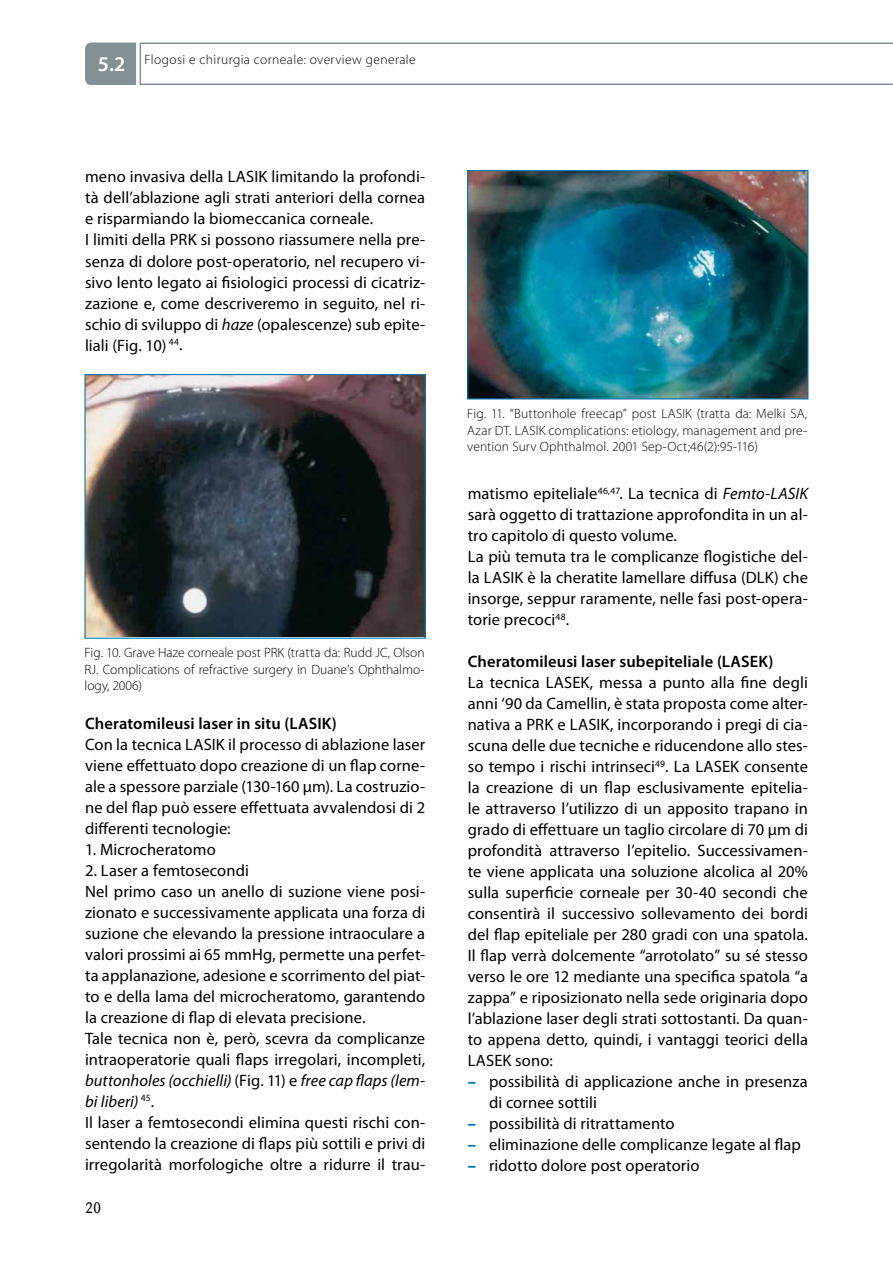
<style>
.page{position:relative;width:893px;height:1263px;background:#fff}
.page>*{position:absolute;margin:0;border:0;box-sizing:border-box;transform-origin:0 0}
.t1{font:600 21px "Myriad Pro";color:#fff}
.t2{font:16.5px/21px "Myriad Pro";letter-spacing:.005em;color:#000}
.t3{font:600 16.5px "Myriad Pro";letter-spacing:.005em;color:#000}
.t4{font:15px "Barmeno";color:#000}
.t5{font:300 13.5px/16.5px "Myriad Pro";letter-spacing:.01em;color:#000;text-align:justify}
.t6{font:300 13.5px "Myriad Pro";letter-spacing:.03em;color:#000}
.s1{font-style:italic}
.s2{font-weight:900;color:#0077ae}
</style>
<div class="page">
<div style="left:85px;top:43px;width:51px;height:42px;background:#819194"></div>
<div style="left:140px;top:43px;width:753px;height:42px;border:2px solid #819194"></div>
<img style="left:86px;top:376px;width:338px;height:261px">
<div style="left:84px;top:374px;width:342px;height:265px;border:1px solid #0077ae"></div>
<img style="left:469px;top:172px;width:337px;height:225px">
<div style="left:467px;top:170px;width:341px;height:229px;border:1px solid #0077ae"></div>
<p class="t1" style="left:98px;top:51px;width:29px">5.2</p>
<p class="t6" style="left:145px;top:52px;width:273px">Flogosi e chirurgia corneale: overview generale</p>
<p class="t2" style="left:85px;top:166px;width:342px">meno invasiva della LASIK limitando la profondi&shy;tà dell’ablazione agli strati anteriori della cornea e risparmiando la biomeccanica corneale.<br>I limiti della PRK si possono riassumere nella pre&shy;senza di dolore post-operatorio, nel recupero vi&shy;sivo lento legato ai fisiologici processi di cicatriz&shy;zazione e, come descriveremo in seguito, nel ri&shy;schio di sviluppo di <span class="s1">haze</span> (opalescenze) sub epite&shy;liali (Fig. 10) <sup>44</sup>.</p>
<p class="t5" style="left:84px;top:645px;width:342px">Fig. 10. Grave Haze corneale post PRK (tratta da: Rudd JC, Olson RJ. Complications of refractive surgery in Duane’s Ophthalmo&shy;logy, 2006)</p>
<p class="t3" style="left:85px;top:713px;width:253px">Cheratomileusi laser in situ (LASIK)</p>
<p class="t2" style="left:85px;top:733px;width:342px;text-align:justify">Con la tecnica LASIK il processo di ablazione laser viene effettuato dopo creazione di un flap corne&shy;ale a spessore parziale (130-160 μm). La costruzio&shy;ne del flap può essere effettuata avvalendosi di 2 differenti tecnologie:</p>
<p class="t2" style="left:85px;top:838px;width:132px">1. Microcheratomo</p>
<p class="t2" style="left:85px;top:859px;width:342px">2. Laser a femtosecondi<br>Nel primo caso un anello di suzione viene posi&shy;zionato e successivamente applicata una forza di suzione che elevando la pressione intraoculare a valori prossimi ai 65 mmHg, permette una perfet&shy;ta applanazione, adesione e scorrimento del piat&shy;to e della lama del microcheratomo, garantendo la creazione di flap di elevata precisione.<br>Tale tecnica non è, però, scevra da complicanze intraoperatorie quali flaps irregolari, incompleti, <span class="s1">buttonholes (occhielli)</span> (Fig. 11) e <span class="s1">free cap flaps (lem&shy;bi liberi)</span> <sup>45</sup>.<br>Il laser a femtosecondi elimina questi rischi con&shy;sentendo la creazione di flaps più sottili e privi di irregolarità morfologiche oltre a ridurre il trau-</p>
<p class="t4" style="left:85px;top:1199px;width:18px">20</p>
<p class="t5" style="left:467px;top:406px;width:342px">Fig. 11. “Buttonhole freecap” post LASIK (tratta da: Melki SA, Azar DT. LASIK complications: etiology, management and pre&shy;vention Surv Ophthalmol. 2001 Sep-Oct;46(2):95-116)</p>
<p class="t2" style="left:468px;top:483px;width:342px">matismo epiteliale<sup>46,47</sup>. La tecnica di <span class="s1">Femto-LASIK </span>sarà oggetto di trattazione approfondita in un al&shy;tro capitolo di questo volume.<br>La più temuta tra le complicanze flogistiche del&shy;la LASIK è la cheratite lamellare diffusa (DLK) che insorge, seppur raramente, nelle fasi post-opera&shy;torie precoci<sup>48</sup>.</p>
<p class="t3" style="left:468px;top:651px;width:307px">Cheratomileusi laser subepiteliale (LASEK)</p>
<p class="t2" style="left:468px;top:672px;width:342px;text-align:justify">La tecnica LASEK, messa a punto alla fine degli anni ‘90 da Camellin, è stata proposta come alter&shy;nativa a PRK e LASIK, incorporando i pregi di cia&shy;scuna delle due tecniche e riducendone allo stes&shy;so tempo i rischi intrinseci<sup>49</sup>. La LASEK consente la creazione di un flap esclusivamente epitelia&shy;le attraverso l’utilizzo di un apposito trapano in grado di effettuare un taglio circolare di 70 μm di profondità attraverso l’epitelio. Successivamen&shy;te viene applicata una soluzione alcolica al 20% sulla superficie corneale per 30-40 secondi che consentirà il successivo sollevamento dei bordi del flap epiteliale per 280 gradi con una spatola.<br>Il flap verrà dolcemente “arrotolato” su sé stesso verso le ore 12 mediante una specifica spatola “a zappa” e riposizionato nella sede originaria dopo l’ablazione laser degli strati sottostanti. Da quan&shy;to appena detto, quindi, i vantaggi teorici della LASEK sono:</p>
<p class="t2" style="left:489px;top:1071px;width:320px;text-indent:-21px"><span class="s2">–</span> possibilità di applicazione anche in presenza di cornee sottili</p>
<p class="t2" style="left:468px;top:1113px;width:208px"><span class="s2">–</span> possibilità di ritrattamento</p>
<p class="t2" style="left:468px;top:1134px;width:335px"><span class="s2">–</span> eliminazione delle complicanze legate al flap</p>
<p class="t2" style="left:468px;top:1155px;width:233px"><span class="s2">–</span> ridotto dolore post operatorio</p>
</div>
